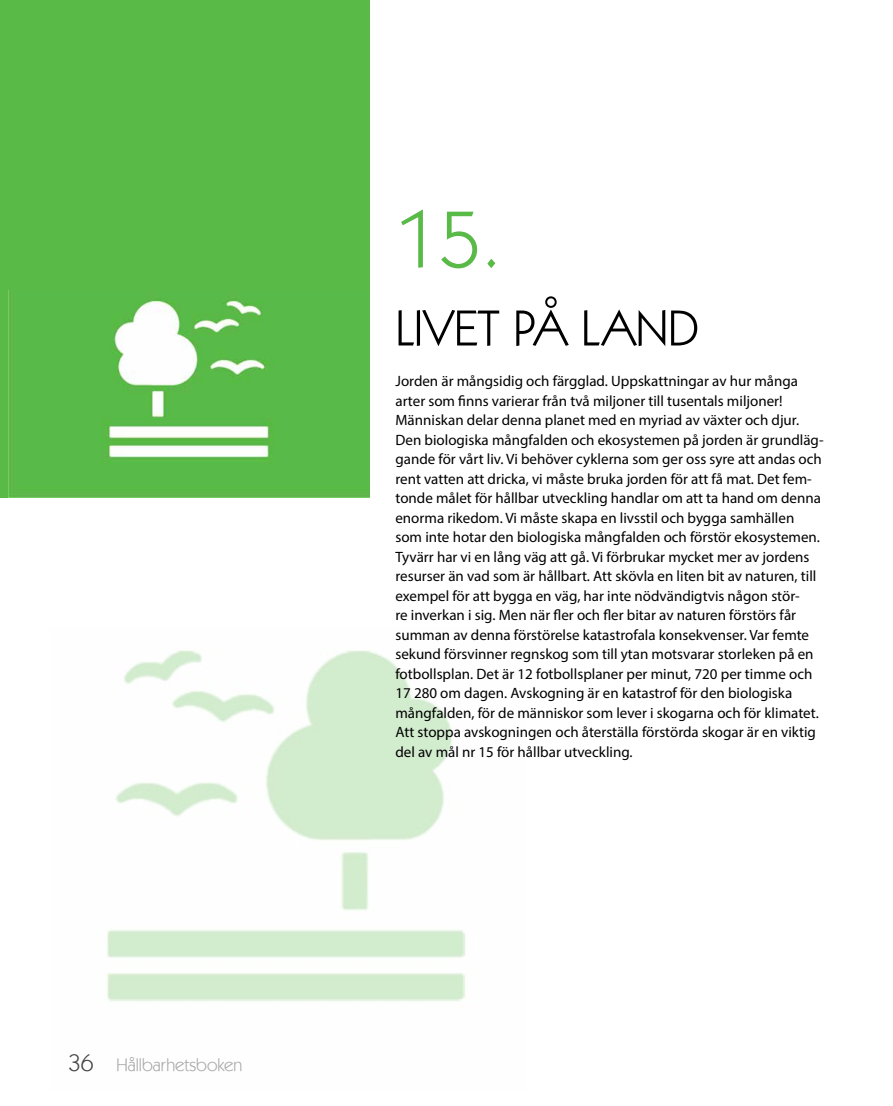
<style>
.page{position:relative;width:893px;height:1106px;background:#fff}
.page>*{position:absolute;margin:0;border:0;box-sizing:border-box;transform-origin:0 0}
.t1{font:81px "Kabel IT Cby BT";color:#59ba47}
.t2{font:51px "Kabel IT Cby BT";color:#000}
.t3{font:18px "Kabel IT Cby BT";color:#898a8c}
.t4{font:15px/19.5px "Myriad Pro";color:#000}
.s1{font-size:24px;color:#000}
</style>
<div class="page">
<img style="left:107px;top:650px;width:359px;height:352px">
<div style="left:0;top:0;width:370px;height:497px;background:#59ba47"></div>
<img style="left:8px;top:290px;width:265px;height:207px">
<p class="t3" style="left:68px;top:1053px;width:176px"><span class="s1">36</span> Hållbarhetsboken</p>
<h1 class="t1" style="left:395px;top:189px;width:107px">15.</h1>
<h2 class="t2" style="left:395px;top:296px;width:305px">LIVET PÅ LAND</h2>
<p class="t4" style="left:395px;top:371px;width:430px">Jorden är mångsidig och färgglad. Uppskattningar av hur många arter som finns varierar från två miljoner till tusentals miljoner!<br>Människan delar denna planet med en myriad av växter och djur.<br>Den biologiska mångfalden och ekosystemen på jorden är grundläg&shy;gande för vårt liv. Vi behöver cyklerna som ger oss syre att andas och rent vatten att dricka, vi måste bruka jorden för att få mat. Det fem&shy;tonde målet för hållbar utveckling handlar om att ta hand om denna enorma rikedom. Vi måste skapa en livsstil och bygga samhällen som inte hotar den biologiska mångfalden och förstör ekosystemen.<br>Tyvärr har vi en lång väg att gå. Vi förbrukar mycket mer av jordens resurser än vad som är hållbart. Att skövla en liten bit av naturen, till exempel för att bygga en väg, har inte nödvändigtvis någon stör-<br>re inverkan i sig. Men när fler och fler bitar av naturen förstörs får summan av denna förstörelse katastrofala konsekvenser. Var femte sekund försvinner regnskog som till ytan motsvarar storleken på en fotbollsplan. Det är 12 fotbollsplaner per minut, 720 per timme och 17 280 om dagen. Avskogning är en katastrof för den biologiska mångfalden, för de människor som lever i skogarna och för klimatet.<br>Att stoppa avskogningen och återställa förstörda skogar är en viktig del av mål nr 15 för hållbar utveckling.</p>
</div>
